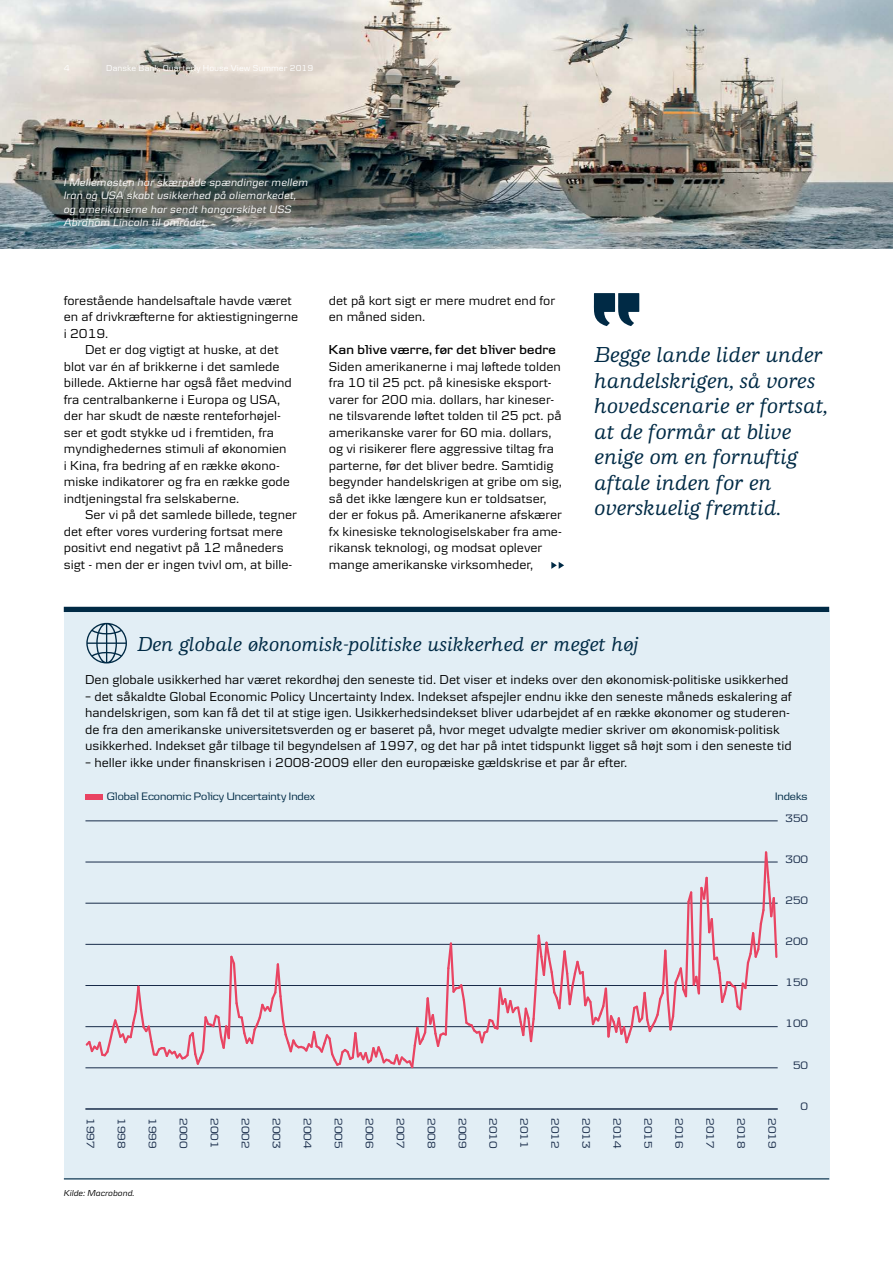
<style>
.page{position:relative;width:893px;height:1263px;background:#fff}
.page>*{position:absolute;margin:0;border:0;box-sizing:border-box;transform-origin:0 0}
.t1{font:italic 500 22.5px/25.5px "Danske Human";color:#002a45}
.t2{font:italic 500 21px "Danske Human";color:#002a45}
.t3{font:13.5px/16.5px "Danske Textv 2";color:#000}
.t4{font:600 13.5px "Danske Headline";letter-spacing:.02em;color:#000}
.t5{font:italic 11.25px/13.5px "Danske Textv 2";letter-spacing:.01em;color:#fff}
.t6{font:11.25px "Danske Headline";color:#182b49}
.t7{font:11.25px "Danske Headline";color:#002a45}
.t8{font:9px "Danske Text";letter-spacing:.005em;color:#fff}
.t9{font:italic 9px "Danske Textv 2";color:#000}
</style>
<div class="page">
<img style="left:0;top:0;width:893px;height:249px">
<svg style="left:593px;top:293px;width:46px;height:33px"></svg>
<div style="left:64px;top:610px;width:765px;height:569px;background:#e2eef5"></div>
<div style="left:64px;top:607px;width:765px;height:5px;background:#002a45"></div>
<hr style="left:64px;top:1178px;width:765px;height:1px;background:#002a45">
<div style="left:85px;top:794px;width:17px;height:6px;background:#e94362"></div>
<hr style="left:85px;top:1109px;width:693px;height:1px;background:#182b49">
<hr style="left:85px;top:821px;width:693px;height:1px;background:#182b49">
<svg style="left:85px;top:851px;width:693px;height:218px"></svg>
<svg style="left:551px;top:562px;width:13px;height:7px"></svg>
<svg style="left:86px;top:623px;width:41px;height:40px"></svg>
<p class="t8" style="left:64px;top:63px;width:7px">4</p>
<p class="t8" style="left:106px;top:63px;width:209px">Danske Bank, Quarterly House View Summer 2019</p>
<p class="t5" style="left:64px;top:175px;width:246px">I Mellemøsten har skærpede spændinger mellem Iran og USA skabt usikkerhed på oliemarkedet, og amerikanerne har sendt hangarskibet USS Abraham Lincoln til området.</p>
<p class="t3" style="left:64px;top:292px;width:236px">forestående handelsaftale havde været en af drivkræfterne for aktiestigningerne i 2019.</p>
<p class="t3" style="left:64px;top:341px;width:230px;text-indent:21px">Det er dog vigtigt at huske, at det blot var én af brikkerne i det samlede billede. Aktierne har også fået medvind fra centralbankerne i Europa og USA, der har skudt de næste renteforhøjel&shy;ser et godt stykke ud i fremtiden, fra myndighedernes stimuli af økonomien i Kina, fra bedring af en række økono&shy;miske indikatorer og fra en række gode indtjeningstal fra selskaberne.</p>
<p class="t3" style="left:64px;top:506px;width:235px;text-indent:21px">Ser vi på det samlede billede, tegner det efter vores vurdering fortsat mere positivt end negativt på 12 måneders sigt - men der er ingen tvivl om, at bille-</p>
<p class="t3" style="left:329px;top:292px;width:228px">det på kort sigt er mere mudret end for en måned siden.</p>
<p class="t4" style="left:329px;top:342px;width:229px">Kan blive værre, før det bliver bedre</p>
<p class="t3" style="left:329px;top:358px;width:235px">Siden amerikanerne i maj løftede tolden fra 10 til 25 pct. på kinesiske eksport&shy;varer for 200 mia. dollars, har kineser&shy;ne tilsvarende løftet tolden til 25 pct. på amerikanske varer for 60 mia. dollars, og vi risikerer flere aggressive tiltag fra parterne, før det bliver bedre. Samtidig begynder handelskrigen at gribe om sig, så det ikke længere kun er toldsatser, der er fokus på. Amerikanerne afskærer fx kinesiske teknologiselskaber fra ame&shy;rikansk teknologi, og modsat oplever mange amerikanske virksomheder,</p>
<h1 class="t1" style="left:595px;top:342px;width:235px">Begge lande lider under handelskrigen, så vores hovedscenarie er fortsat, at de formår at blive enige om en fornuftig aftale inden for en overskuelig fremtid.</h1>
<h2 class="t2" style="left:137px;top:633px;width:502px">Den globale økonomisk-politiske usikkerhed er meget høj</h2>
<p class="t3" style="left:85px;top:671px;width:705px">Den globale usikkerhed har været rekordhøj den seneste tid. Det viser et indeks over den økonomisk-politiske usikkerhed</p>
<p class="t3" style="left:85px;top:688px;width:708px">– det såkaldte Global Economic Policy Uncertainty Index. Indekset afspejler endnu ikke den seneste måneds eskalering af handelskrigen, som kan få det til at stige igen. Usikkerhedsindekset bliver udarbejdet af en række økonomer og studeren&shy;de fra den amerikanske universitetsverden og er baseret på, hvor meget udvalgte medier skriver om økonomisk-politisk usikkerhed. Indekset går tilbage til begyndelsen af 1997, og det har på intet tidspunkt ligget så højt som i den seneste tid</p>
<p class="t3" style="left:85px;top:754px;width:544px">– heller ikke under finanskrisen i 2008-2009 eller den europæiske gældskrise et par år efter.</p>
<p class="t7" style="left:107px;top:790px;width:210px">Global Economic Policy Uncertainty Index</p>
<p class="t7" style="left:775px;top:790px;width:34px">Indeks</p>
<p class="t6" style="left:785px;top:811px;width:24px">350</p>
<p class="t6" style="left:785px;top:852px;width:24px">300</p>
<p class="t6" style="left:785px;top:893px;width:24px">250</p>
<p class="t6" style="left:785px;top:935px;width:24px">200</p>
<p class="t6" style="left:785px;top:976px;width:24px">150</p>
<p class="t6" style="left:785px;top:1017px;width:24px">100</p>
<p class="t6" style="left:793px;top:1058px;width:17px">50</p>
<p class="t6" style="left:97px;top:1118px;width:32px;rotate:90deg">1997</p>
<p class="t6" style="left:128px;top:1118px;width:32px;rotate:90deg">1998</p>
<p class="t6" style="left:159px;top:1118px;width:32px;rotate:90deg">1999</p>
<p class="t6" style="left:190px;top:1118px;width:32px;rotate:90deg">2000</p>
<p class="t6" style="left:221px;top:1118px;width:32px;rotate:90deg">2001</p>
<p class="t6" style="left:252px;top:1118px;width:32px;rotate:90deg">2002</p>
<p class="t6" style="left:283px;top:1118px;width:32px;rotate:90deg">2003</p>
<p class="t6" style="left:314px;top:1118px;width:32px;rotate:90deg">2004</p>
<p class="t6" style="left:345px;top:1118px;width:32px;rotate:90deg">2005</p>
<p class="t6" style="left:376px;top:1118px;width:32px;rotate:90deg">2006</p>
<p class="t6" style="left:407px;top:1118px;width:32px;rotate:90deg">2007</p>
<p class="t6" style="left:438px;top:1118px;width:32px;rotate:90deg">2008</p>
<p class="t6" style="left:469px;top:1118px;width:32px;rotate:90deg">2009</p>
<p class="t6" style="left:500px;top:1118px;width:32px;rotate:90deg">2010</p>
<p class="t6" style="left:531px;top:1118px;width:32px;rotate:90deg">2011</p>
<p class="t6" style="left:562px;top:1118px;width:32px;rotate:90deg">2012</p>
<p class="t6" style="left:593px;top:1118px;width:32px;rotate:90deg">2013</p>
<p class="t6" style="left:624px;top:1118px;width:32px;rotate:90deg">2014</p>
<p class="t6" style="left:655px;top:1118px;width:32px;rotate:90deg">2015</p>
<p class="t6" style="left:686px;top:1118px;width:32px;rotate:90deg">2016</p>
<p class="t6" style="left:717px;top:1118px;width:32px;rotate:90deg">2017</p>
<p class="t6" style="left:748px;top:1118px;width:32px;rotate:90deg">2018</p>
<p class="t6" style="left:779px;top:1118px;width:32px;rotate:90deg">2019</p>
<p class="t9" style="left:64px;top:1188px;width:72px">Kilde: Macrobond.</p>
<p class="t6" style="left:801px;top:1099px;width:9px">0</p>
</div>
